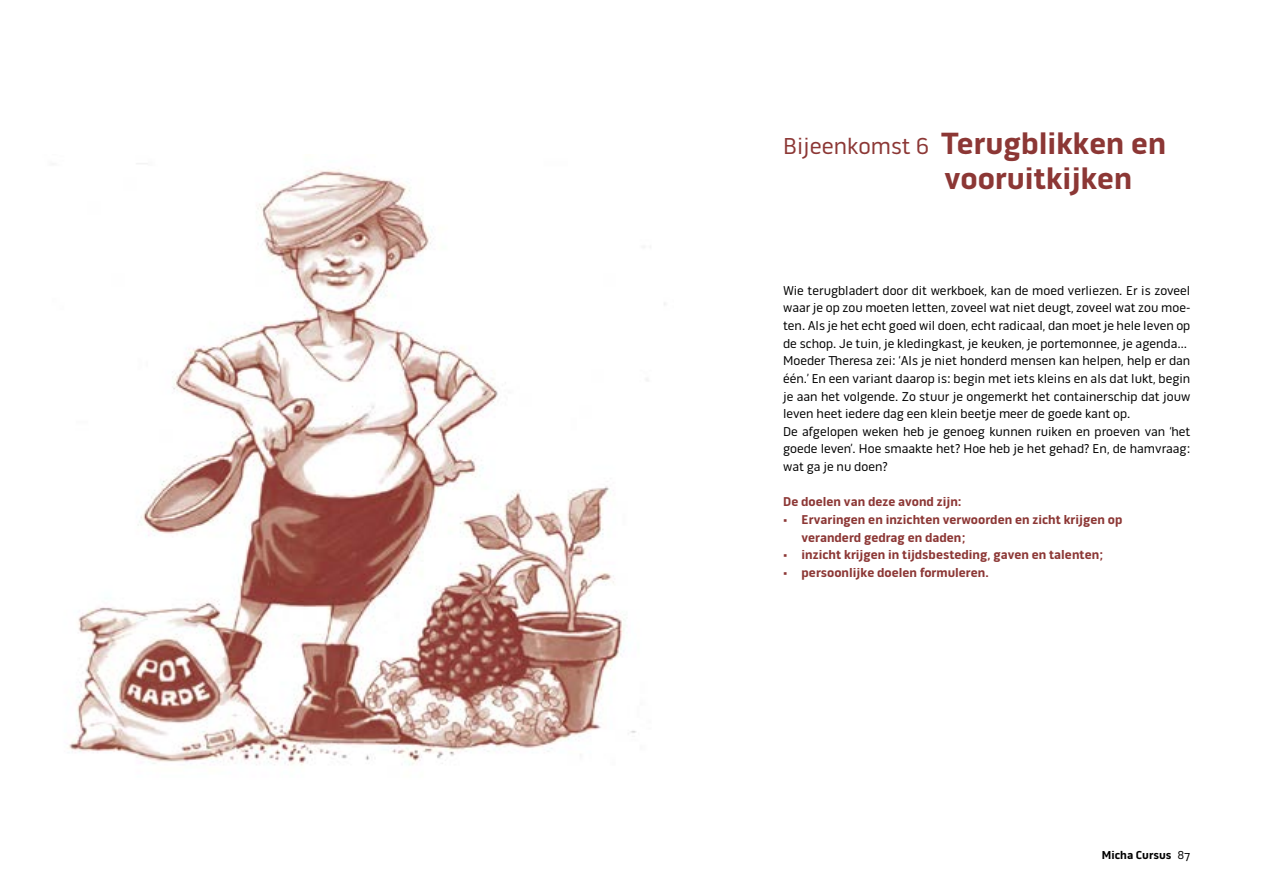
<style>
.page{position:relative;width:1263px;height:893px;background:#fff}
.page>*{position:absolute;margin:0;border:0;box-sizing:border-box;transform-origin:0 0}
.t1{font:700 31.35px/35.2px "Pill Gothic 600 mg";color:#8c3735}
.t2{font:13.05px/17.7px "Pill Gothic OTC600 mg";color:#000}
.t3{font:700 13.05px/17.7px "Pill Gothic OTC600 mg";color:#8c3735}
.t4{font:700 11.7px "Pill Gothic OTC600 mg";color:#000}
.s1{font-weight:400;font-size:23.55px}
.s2{font-weight:400}
</style>
<div class="page">
<img style="left:69px;top:163px;width:596px;height:603px">
<h1 class="t1" style="left:944px;top:126px;width:223px;text-indent:-161px"><span class="s1">Bijeenkomst 6</span> Terugblikken en vooruitkijken</h1>
<p class="t2" style="left:783px;top:281px;width:409px">Wie terugbladert door dit werkboek, kan de moed verliezen. Er is zoveel waar je op zou moeten letten, zoveel wat niet deugt, zoveel wat zou moe&shy;ten. Als je het echt goed wil doen, echt radicaal, dan moet je hele leven op de schop. Je tuin, je kledingkast, je keuken, je portemonnee, je agenda… Moeder Theresa zei: ‘Als je niet honderd mensen kan helpen, help er dan één.’ En een variant daarop is: begin met iets kleins en als dat lukt, begin je aan het volgende. Zo stuur je ongemerkt het containerschip dat jouw leven heet iedere dag een klein beetje meer de goede kant op.<br>De afgelopen weken heb je genoeg kunnen ruiken en proeven van ‘het goede leven’. Hoe smaakte het? Hoe heb je het gehad? En, de hamvraag: wat ga je nu doen?</p>
<p class="t3" style="left:783px;top:493px;width:180px">De doelen van deze avond zijn:</p>
<p class="t3" style="left:802px;top:511px;width:322px;text-indent:-19px">• Ervaringen en inzichten verwoorden en zicht krijgen op veranderd gedrag en daden;</p>
<p class="t3" style="left:783px;top:546px;width:322px">• inzicht krijgen in tijdsbesteding, gaven en talenten;</p>
<p class="t3" style="left:783px;top:564px;width:207px">• persoonlijke doelen formuleren.</p>
<p class="t4" style="left:1102px;top:848px;width:90px">Micha Cursus <span class="s2">87</span></p>
</div>
